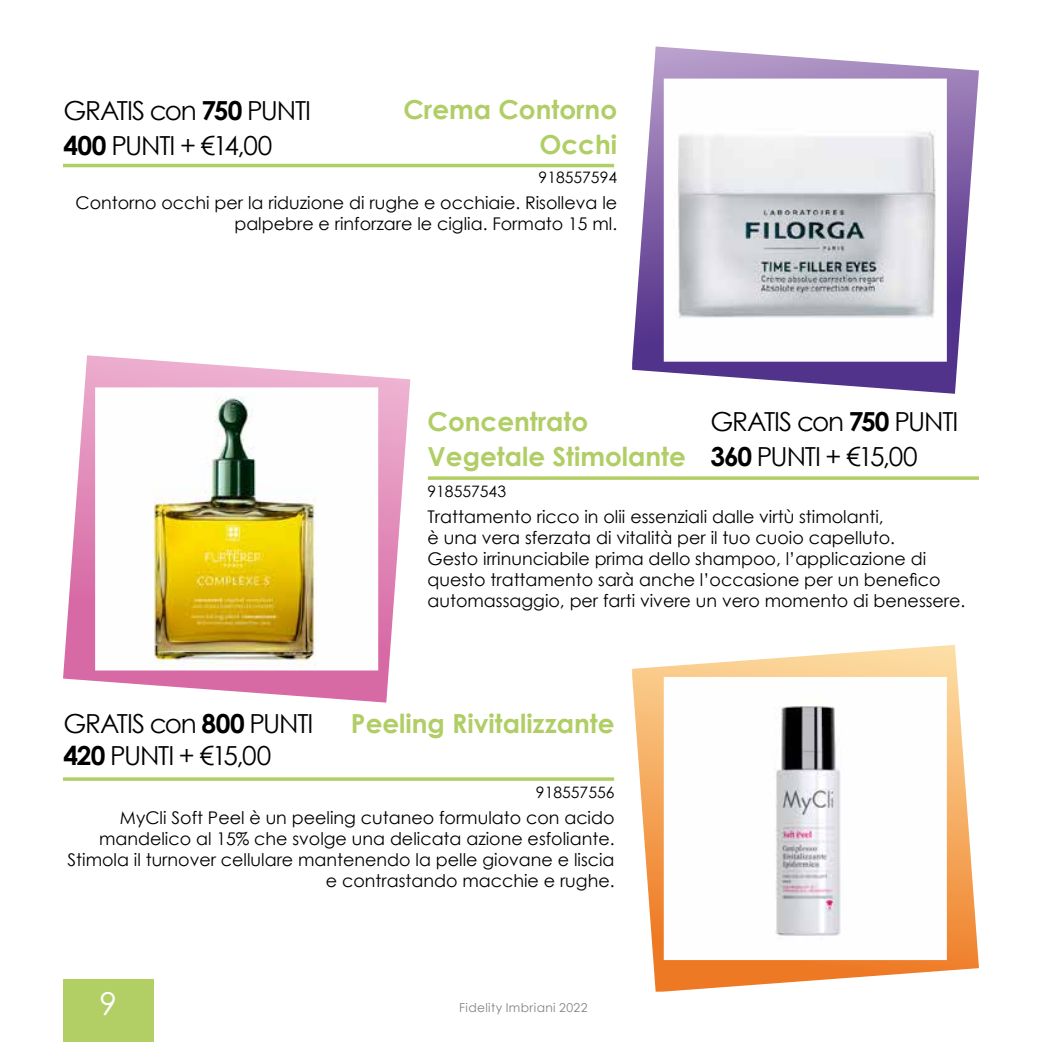
<style>
.page{position:relative;width:1042px;height:1042px;background:#fff}
.page>*{position:absolute;margin:0;border:0;box-sizing:border-box;transform-origin:0 0}
.t1{font:31.5px "Century Gothic";color:#fff}
.t2{font:26.25px/35px "Century Gothic";letter-spacing:-.045em;color:#000}
.t3{font:700 26.25px/35px "Century Gothic";color:#b0ce65}
.t4{font:17.5px/21px "Century Gothic";color:#000;text-align:right}
.t5{font:15.75px "Century Gothic";color:#000}
.t6{font:12.25px "Century Gothic";letter-spacing:.035em;color:#818285}
.s1{font-weight:700}
</style>
<div class="page">
<img style="left:63px;top:355px;width:347px;height:347px">
<svg style="left:632px;top:46px;width:347px;height:348px"></svg>
<svg style="left:632px;top:645px;width:347px;height:346px"></svg>
<hr style="left:63px;top:164px;width:551px;height:3px;background:#b2cf66">
<svg style="left:428px;top:476px;width:551px;height:4px;background:#bbd478"></svg>
<svg style="left:63px;top:777px;width:551px;height:4px;background:#bbd478"></svg>
<div style="left:63px;top:979px;width:90px;height:63px;background:#b2cf66"></div>
<h2 class="t2" style="left:63px;top:92px;width:249px">GRATIS con <span class="s1">750</span> PUNTI<br><span class="s1">400</span> PUNTI + €14,00</h2>
<h2 class="t3" style="left:403px;top:91px;width:215px;text-align:right">Crema Contorno<br>Occhi</h2>
<p class="t5" style="left:538px;top:166px;width:80px">918557594</p>
<p class="t4" style="left:75px;top:192px;width:543px">Contorno occhi per la riduzione di rughe e occhiaie. Risolleva le palpebre e rinforzare le ciglia. Formato 15 ml.</p>
<h2 class="t3" style="left:427px;top:403px;width:260px">Concentrato<br>Vegetale Stimolante</h2>
<p class="t5" style="left:427px;top:480px;width:80px">918557543</p>
<h2 class="t2" style="left:710px;top:404px;width:249px">GRATIS con <span class="s1">750</span> PUNTI<br><span class="s1">360</span> PUNTI + €15,00</h2>
<h2 class="t2" style="left:63px;top:707px;width:252px;line-height:31.5px">GRATIS con <span class="s1">800</span> PUNTI<br><span class="s1">420</span> PUNTI + €15,00</h2>
<p class="t4" style="left:427px;top:506px;width:539px;text-align:left">Trattamento ricco in olii essenziali dalle virtù stimolanti,<br>è una vera sferzata di vitalità per il tuo cuoio capelluto.<br>Gesto irrinunciabile prima dello shampoo, l’applicazione di questo trattamento sarà anche l’occasione per un benefico automassaggio, per farti vivere un vero momento di benessere.</p>
<h2 class="t3" style="left:351px;top:705px;width:265px">Peeling Rivitalizzante</h2>
<p class="t5" style="left:536px;top:781px;width:80px">918557556</p>
<p class="t4" style="left:68px;top:807px;width:548px">MyCli Soft Peel è un peeling cutaneo formulato con acido mandelico al 15% che svolge una delicata azione esfoliante.<br>Stimola il turnover cellulare mantenendo la pelle giovane e liscia e contrastando macchie e rughe.</p>
<h1 class="t1" style="left:99px;top:981px;width:19px">9</h1>
<p class="t6" style="left:459px;top:999px;width:130px">Fidelity Imbriani 2022</p>
</div>
